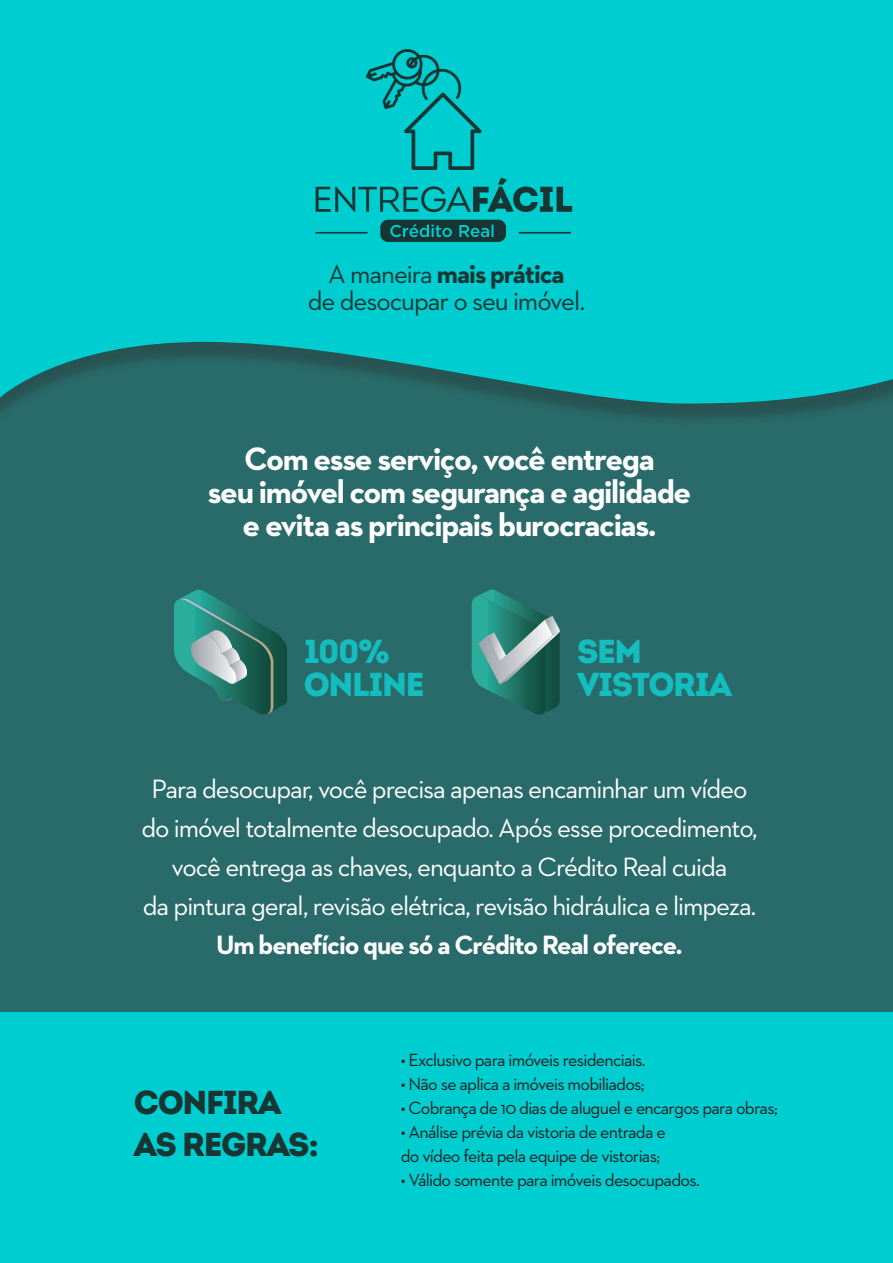
<style>
.page{position:relative;width:893px;height:1263px;background:#fff}
.page>*{position:absolute;margin:0;border:0;box-sizing:border-box;transform-origin:0 0}
.t1{font:700 33px/33px "Neutraface 2 Text";letter-spacing:-.04em;color:#fff;text-align:center}
.t2{font:900 33px/33px "Intro";letter-spacing:-.04em;color:#14bdbe}
.t3{font:900 33px/42px "Intro";letter-spacing:-.04em;color:#173633}
.t4{font:27px/39px "Neutraface 2 Text";letter-spacing:-.04em;color:#fff;text-align:center}
.t5{font:27px/27px "Neutraface 2 Text";letter-spacing:-.04em;color:#173633;text-align:center}
.t6{font:700 27px "Neutraface 2 Text";letter-spacing:-.04em;color:#fff}
.t7{font:18px/24px "Neutraface 2 Text";letter-spacing:-.04em;color:#241f1f}
.s1{font-weight:700}
</style>
<div class="page">
<div style="left:0;top:427px;width:893px;height:585px;background:#296b6a"></div>
<div style="left:0;top:0;width:893px;height:427px;background:#241f1f;opacity:.3"></div>
<svg style="left:0;top:0;width:893px;height:403px;background:#03c4c7"></svg>
<div style="left:0;top:1012px;width:893px;height:251px;background:#00cdd0"></div>
<svg style="left:316px;top:178px;width:256px;height:34px;background:#069e9f"></svg>
<svg style="left:380px;top:220px;width:126px;height:22px;background:#125351"></svg>
<hr style="left:315px;top:232px;width:53px;height:2px;background:#173633">
<hr style="left:519px;top:232px;width:52px;height:2px;background:#173633">
<svg style="left:366px;top:48px;width:116px;height:122px;background:#03b5b7"></svg>
<svg style="left:174px;top:590px;width:113px;height:124px;background:#3c8078"></svg>
<svg style="left:472px;top:589px;width:88px;height:126px;background:#40867d"></svg>
<h2 class="t5" style="left:308px;top:260px;width:279px">A maneira <span class="s1">mais prática<br></span>de desocupar o seu imóvel.</h2>
<h1 class="t1" style="left:208px;top:442px;width:485px">Com esse serviço, você entrega<br>seu imóvel com segurança e agilidade e evita as principais burocracias.</h1>
<h1 class="t2" style="left:304px;top:634px;width:122px">100%<br>ONLINE</h1>
<h1 class="t2" style="left:577px;top:634px;width:156px">SEM<br>VISTORIA</h1>
<p class="t4" style="left:141px;top:769px;width:618px">Para desocupar, você precisa apenas encaminhar um vídeo do imóvel totalmente desocupado. Após esse procedimento, você entrega as chaves, enquanto a Crédito Real cuida<br>da pintura geral, revisão elétrica, revisão hidráulica e limpeza.</p>
<h2 class="t6" style="left:216px;top:928px;width:468px">Um benefício que só a Crédito Real oferece.</h2>
<h1 class="t3" style="left:134px;top:1081px;width:186px">CONFIRA<br>AS REGRAS:</h1>
<p class="t7" style="left:401px;top:1047px;width:246px">• Exclusivo para imóveis residenciais.</p>
<p class="t7" style="left:401px;top:1071px;width:246px">• Não se aplica a imóveis mobiliados;</p>
<p class="t7" style="left:401px;top:1095px;width:379px">• Cobrança de 10 dias de aluguel e encargos para obras;</p>
<p class="t7" style="left:401px;top:1119px;width:266px">• Análise prévia da vistoria de entrada e do vídeo feita pela equipe de vistorias;</p>
<p class="t7" style="left:401px;top:1167px;width:300px">• Válido somente para imóveis desocupados.</p>
</div>
